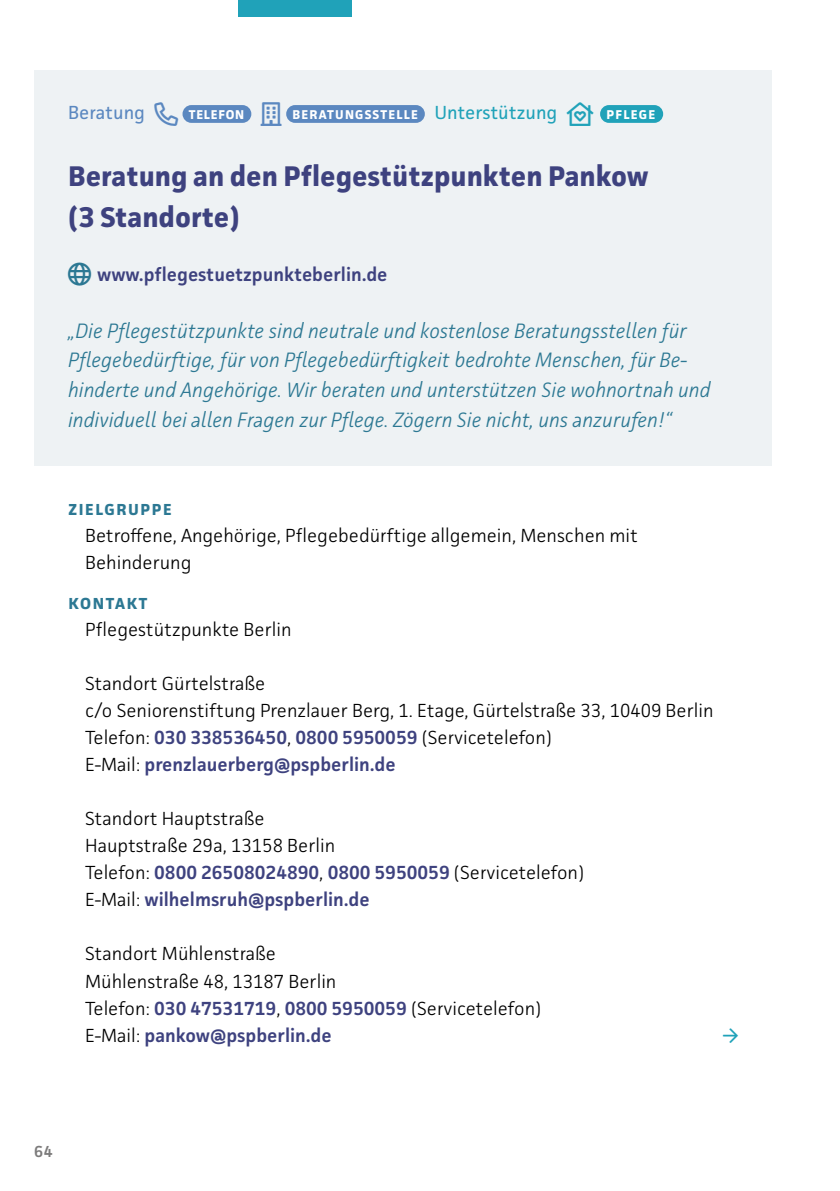
<style>
.page{position:relative;width:840px;height:1191px;background:#fff}
.page>*{position:absolute;margin:0;border:0;box-sizing:border-box;transform-origin:0 0}
.Angebot__Titel{font:700 28.4px/40.4px "Facit";color:#3e427f}
.Icons__Unterkategori{font:23.8px "Font Awesome 5 Pro";color:#5b88c0}
.Angebot__Einleitung{font:italic 300 20.8px/29.8px "Facit";color:#2c7893}
.Angebot__Fließtext{font:300 19px/27px "Facit";color:#000}
.t1{font:600 19px "Facit";color:#3e427f}
.Angebot__Kategorie{font:19px "Facit";color:#20a2b9}
.Angebot__Kategorie-2{font:19px "Facit";color:#5b88c0}
.Angebot__Abschnittst{font:700 16px "Facit";letter-spacing:.1em;color:#2c7893}
.t2{font:600 16px "Facit";color:#7c7b7b}
.Angebot__Unterkatego{font:700 12.8px "Facit";letter-spacing:.095em;color:#fff}
.Angebot__Unterkatego-2{font:700 12.8px "Facit";letter-spacing:.06em;color:#fff}
.s1{font-weight:600;color:#3e427f}
</style>
<div class="page">
<div style="left:238px;top:0;width:113px;height:17px;background:#20a2b9"></div>
<div style="left:34px;top:70px;width:737px;height:88px;background:#eef2f4"></div>
<div style="left:34px;top:131px;width:737px;height:137px;background:#eef2f4"></div>
<div style="left:34px;top:232px;width:737px;height:88px;background:#eef2f4"></div>
<div style="left:34px;top:288px;width:737px;height:178px;background:#eef2f4"></div>
<div style="left:183px;top:106px;width:67px;height:16px;background:#5b88c0;border-radius:8px"></div>
<div style="left:182px;top:105px;width:69px;height:18px;border:2px solid #5b88c0;border-radius:8px"></div>
<div style="left:287px;top:106px;width:136px;height:16px;background:#5b88c0;border-radius:8px"></div>
<div style="left:286px;top:105px;width:138px;height:18px;border:2px solid #5b88c0;border-radius:8px"></div>
<div style="left:600px;top:106px;width:61px;height:16px;background:#20a2b9;border-radius:8px"></div>
<div style="left:599px;top:105px;width:63px;height:18px;border:2px solid #20a2b9;border-radius:8px"></div>
<p class="Angebot__Kategorie-2" style="left:68px;top:100px;width:78px">Beratung</p>
<p class="Icons__Unterkategori" style="left:154px;top:102px;width:25px">□■●▼</p>
<p class="Angebot__Unterkatego-2" style="left:189px;top:106px;width:57px">TELEFON</p>
<p class="Icons__Unterkategori" style="left:261px;top:102px;width:22px">◆●■</p>
<p class="Angebot__Unterkatego" style="left:292px;top:106px;width:127px">BERATUNGSSTELLE</p>
<p class="Angebot__Kategorie" style="left:434px;top:100px;width:124px">Unterstützung</p>
<p class="Angebot__Unterkatego" style="left:606px;top:106px;width:50px">PFLEGE</p>
<p class="Angebot__Titel" style="left:68px;top:156px;width:581px">Beratung an den Pflegestützpunkten Pankow (3 Standorte)</p>
<p class="t1" style="left:97px;top:262px;width:292px">www.pflegestuetzpunkteberlin.de</p>
<p class="Angebot__Einleitung" style="left:68px;top:315px;width:643px">„Die Pflegestützpunkte sind neutrale und kostenlose Beratungsstellen für Pflegebedürftige, für von Pflegebedürftigkeit bedrohte Menschen, für Be&shy;hinderte und Angehörige. Wir beraten und unterstützen Sie wohnortnah und individuell bei allen Fragen zur Pflege. Zögern Sie nicht, uns anzurufen!“</p>
<p class="Angebot__Abschnittst" style="left:68px;top:499px;width:105px">ZIELGRUPPE</p>
<p class="Angebot__Fließtext" style="left:85px;top:521px;width:554px">Betroffene, Angehörige, Pflegebedürftige allgemein, Menschen mit<br>Behinderung</p>
<p class="Angebot__Abschnittst" style="left:68px;top:594px;width:80px">KONTAKT</p>
<p class="Angebot__Fließtext" style="left:85px;top:616px;width:208px">Pflegestützpunkte Berlin</p>
<p class="Angebot__Fließtext" style="left:85px;top:670px;width:629px">Standort Gürtelstraße<br>c/o Seniorenstiftung Prenzlauer Berg, 1. Etage, Gürtelstraße 33, 10409 Berlin Telefon: <span class="s1">030 338536450</span>, <span class="s1">0800 5950059</span> (Servicetelefon)<br>E-Mail: <span class="s1">prenzlauerberg@pspberlin.de</span></p>
<p class="Angebot__Fließtext" style="left:85px;top:805px;width:500px">Standort Hauptstraße<br>Hauptstraße 29a, 13158 Berlin<br>Telefon: <span class="s1">0800 26508024890</span>, <span class="s1">0800 5950059</span> (Servicetelefon)<br>E-Mail: <span class="s1">wilhelmsruh@pspberlin.de</span></p>
<p class="Angebot__Fließtext" style="left:85px;top:940px;width:457px">Standort Mühlenstraße<br>Mühlenstraße 48, 13187 Berlin<br>Telefon: <span class="s1">030 47531719</span>, <span class="s1">0800 5950059</span> (Servicetelefon)<br>E-Mail: <span class="s1">pankow@pspberlin.de</span></p>
<p class="t2" style="left:34px;top:1141px;width:20px">64</p>
</div>
